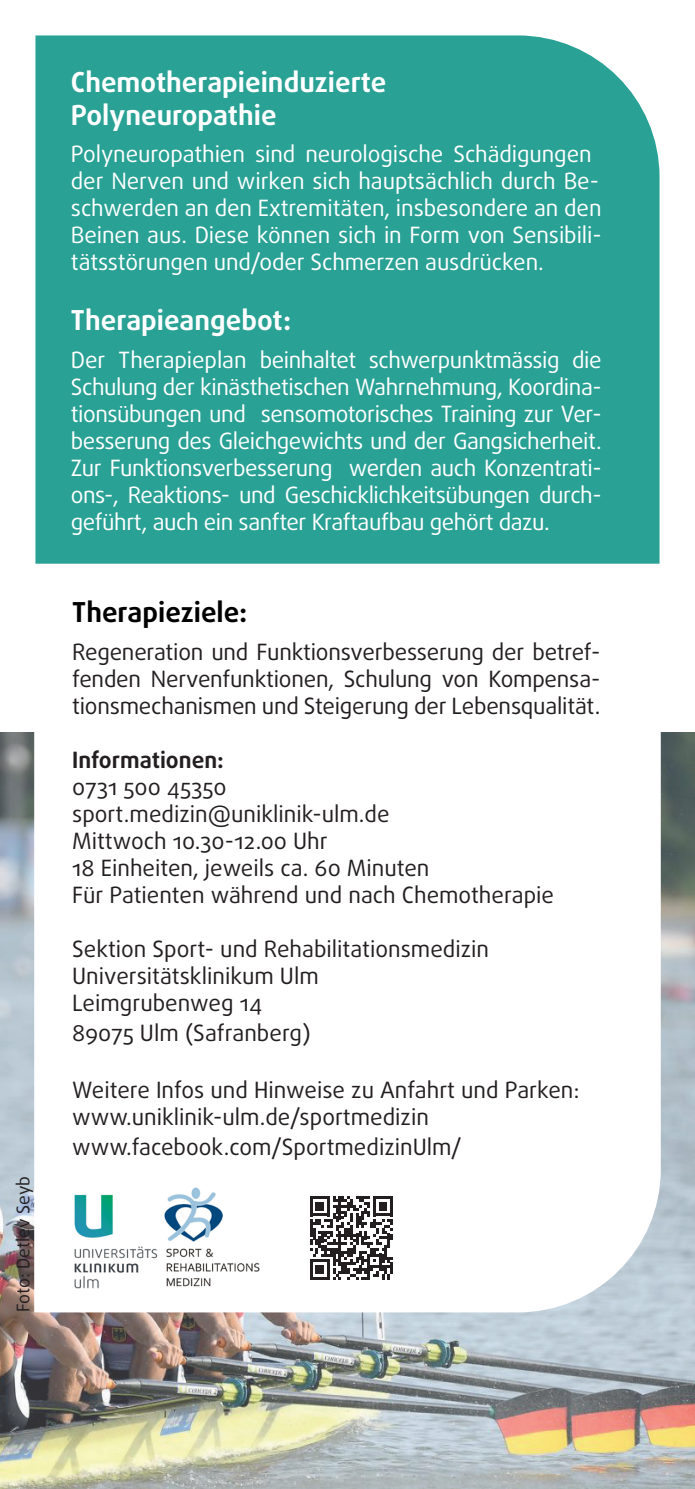
<style>
.page{position:relative;width:695px;height:1489px;background:#fff}
.page>*{position:absolute;margin:0;border:0;box-sizing:border-box;transform-origin:0 0}
.t1{font:700 27.5px/33px "Daxline Pro";color:#fff}
.t2{font:700 27.5px "Daxline Pro";color:#000}
.t3{font:22.5px/27px "Daxline Pro";letter-spacing:-.005em;color:#fff}
.t4{font:22.5px/27px "Daxline Pro";color:#231f20;text-align:justify}
.t5{font:700 22.5px "Daxline Pro";color:#231f20}
.t6{font:17.5px "Daxline Pro";letter-spacing:-.005em;color:#231f20}
</style>
<div class="page">
<img style="left:0;top:732px;width:694px;height:756px">
<svg style="left:33px;top:562px;width:629px;height:751px"></svg>
<div style="left:35px;top:35px;width:624px;height:528px;background:#29a195"></div>
<img style="left:69px;top:1184px;width:195px;height:106px">
<svg style="left:309px;top:1196px;width:84px;height:83px"></svg>
<p class="t6" style="left:12px;top:1312px;width:138px;rotate:-90deg">Foto: Detlev Seyb</p>
<p class="t1" style="left:71px;top:66px;width:317px">Chemotherapieinduzierte<br>Polyneuropathie</p>
<p class="t3" style="left:71px;top:141px;width:532px">Polyneuropathien sind neurologische Schädigungen der Nerven und wirken sich hauptsächlich durch Be&shy;schwerden an den Extremitäten, insbesondere an den Beinen aus. Diese können sich in Form von Sensibili&shy;tätsstörungen und/oder Schmerzen ausdrücken.</p>
<p class="t1" style="left:71px;top:304px;width:222px">Therapieangebot:</p>
<p class="t3" style="left:71px;top:346px;width:532px;text-align:justify">Der Therapieplan beinhaltet schwerpunktmässig die Schulung der kinästhetischen Wahrnehmung, Koordina&shy;tionsübungen und sensomotorisches Training zur Ver&shy;besserung des Gleichgewichts und der Gangsicherheit.<br>Zur Funktionsverbesserung werden auch Konzentrati&shy;ons-, Reaktions- und Geschicklichkeitsübungen durch&shy;geführt, auch ein sanfter Kraftaufbau gehört dazu.</p>
<p class="t2" style="left:72px;top:594px;width:177px">Therapieziele:</p>
<p class="t4" style="left:72px;top:638px;width:529px">Regeneration und Funktionsverbesserung der betref&shy;fenden Nervenfunktionen, Schulung von Kompensa&shy;tionsmechanismen und Steigerung der Lebensqualität.</p>
<p class="t5" style="left:72px;top:745px;width:153px">Informationen:</p>
<p class="t4" style="left:72px;top:773px;width:156px">0731 500 45350</p>
<p class="t4" style="left:72px;top:800px;width:319px">sport.medizin@uniklinik-ulm.de</p>
<p class="t4" style="left:72px;top:827px;width:257px">Mittwoch 10.30-12.00 Uhr</p>
<p class="t4" style="left:72px;top:854px;width:359px">18 Einheiten, jeweils ca. 60 Minuten</p>
<p class="t4" style="left:72px;top:881px;width:483px">Für Patienten während und nach Chemotherapie</p>
<p class="t4" style="left:72px;top:935px;width:418px">Sektion Sport- und Rehabilitationsmedizin</p>
<p class="t4" style="left:72px;top:962px;width:248px">Universitätsklinikum Ulm</p>
<p class="t4" style="left:72px;top:989px;width:191px">Leimgrubenweg 14</p>
<p class="t4" style="left:72px;top:1019px;width:240px">89075 Ulm (Safranberg)</p>
<p class="t4" style="left:72px;top:1076px;width:509px">Weitere Infos und Hinweise zu Anfahrt und Parken:</p>
<p class="t4" style="left:72px;top:1103px;width:358px">www.uniklinik-ulm.de/sportmedizin</p>
<p class="t4" style="left:72px;top:1133px;width:391px">www.facebook.com/SportmedizinUlm/</p>
</div>
